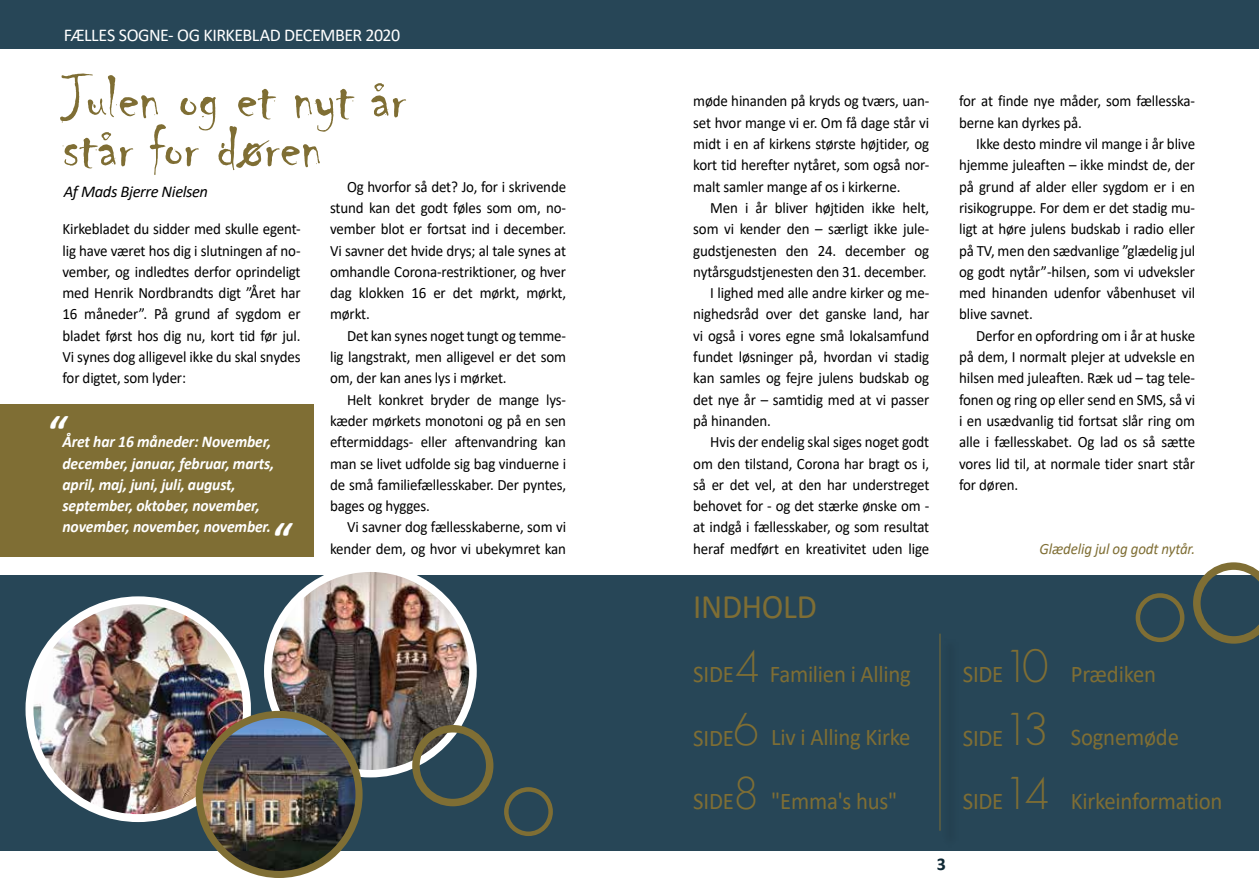
<style>
.page{position:relative;width:1259px;height:893px;background:#fff}
.page>*{position:absolute;margin:0;border:0;box-sizing:border-box;transform-origin:0 0}
.t1{font:62.85px/48.9px "Chiller";color:#7f6e34}
.t2{font:italic 700 45px "Calibri";color:#fff;scale:.95 1}
.t3{font:34.5px "Calibri";letter-spacing:-.01em;color:#7f6e34;scale:.95 1}
.t4{font:24px "Calibri";letter-spacing:-.01em;color:#7f6e34;scale:.95 1}
.t5{font:18px "Calibri";letter-spacing:-.025em;color:#fff}
.t6{font:700 18px "Calibri";color:#0f2834}
.t7{font:italic 700 16.5px/21.3px "Calibri";letter-spacing:-.01em;color:#fff;scale:.95 1}
.t8{font:italic 16.5px "Calibri";letter-spacing:-.025em;color:#000}
.t9{font:15.75px/21.3px "Calibri";letter-spacing:-.01em;color:#000;text-align:justify;scale:.95 1}
.t10{font:italic 15.75px "Calibri";letter-spacing:-.01em;color:#7f6e34;scale:.95 1}
.s1{font-family:"Geosans";font-weight:300;font-size:45px}
</style>
<div class="page">
<div style="left:617px;top:0;width:642px;height:49px;background:#274657"></div>
<div style="left:0;top:0;width:642px;height:49px;background:#274657"></div>
<div style="left:0;top:575px;width:1259px;height:275px;background:#274657"></div>
<div style="left:0;top:405px;width:314px;height:152px;background:#7f6e34"></div>
<img style="left:29px;top:600px;width:218px;height:218px;border-radius:109px">
<div style="left:26px;top:596px;width:225px;height:226px;border:8px solid #fff;border-radius:50%"></div>
<img style="left:268px;top:568px;width:205px;height:206px;border-radius:103px">
<div style="left:264px;top:564px;width:213px;height:213px;border:8px solid #fff;border-radius:50%"></div>
<img style="left:199px;top:714px;width:160px;height:160px;border-radius:80px">
<div style="left:196px;top:711px;width:166px;height:167px;border:7px solid #7f6e34;border-radius:50%"></div>
<svg style="left:1193px;top:562px;width:66px;height:82px"></svg>
<hr style="left:939px;top:634px;width:1px;height:197px;background:#7f6e34">
<div style="left:504px;top:787px;width:49px;height:49px;border:5px solid #7f6e34;border-radius:50%"></div>
<div style="left:412px;top:725px;width:81px;height:81px;border:8px solid #7f6e34;border-radius:50%"></div>
<div style="left:1135px;top:593px;width:49px;height:49px;border:5px solid #7f6e34;border-radius:50%"></div>
<p class="t5" style="left:64px;top:23px;width:338px">FÆLLES SOGNE- OG KIRKEBLAD DECEMBER 2020</p>
<h1 class="t1" style="left:63px;top:76px;width:345px">Julen og et nyt år står for døren</h1>
<p class="t8" style="left:64px;top:180px;width:146px">Af Mads Bjerre Nielsen</p>
<p class="t9" style="left:63px;top:218px;width:252px">Kirkebladet du sidder med skulle egent&shy;lig have været hos dig i slutningen af no&shy;vember, og indledtes derfor oprindeligt med Henrik Nordbrandts digt ”Året har 16 måneder”. På grund af sygdom er bladet først hos dig nu, kort tid før jul.<br>Vi synes dog alligevel ikke du skal snydes for digtet, som lyder:</p>
<h2 class="t2" style="left:47px;top:400px;width:21px">“</h2>
<p class="t7" style="left:63px;top:431px;width:224px">Året har 16 måneder: November, december, januar, februar, marts, april, maj, juni, juli, august, september, oktober, november, november, november, november.</p>
<h2 class="t2" style="left:271px;top:507px;width:21px">“</h2>
<p class="t9" style="left:330px;top:175px;width:250px;text-indent:17px">Og hvorfor så det? Jo, for i skrivende stund kan det godt føles som om, no&shy;vember blot er fortsat ind i december.<br>Vi savner det hvide drys; al tale synes at omhandle Corona-restriktioner, og hver dag klokken 16 er det mørkt, mørkt, mørkt.</p>
<p class="t9" style="left:330px;top:324px;width:250px;text-indent:17px">Det kan synes noget tungt og temme&shy;lig langstrakt, men alligevel er det som om, der kan anes lys i mørket.</p>
<p class="t9" style="left:330px;top:388px;width:250px;text-indent:17px">Helt konkret bryder de mange lys&shy;kæder mørkets monotoni og på en sen eftermiddags- eller aftenvandring kan man se livet udfolde sig bag vinduerne i de små familiefællesskaber. Der pyntes, bages og hygges.</p>
<p class="t9" style="left:330px;top:516px;width:250px;text-align:right">Vi savner dog fællesskaberne, som vi kender dem, og hvor vi ubekymret kan</p>
<p class="t9" style="left:693px;top:90px;width:250px">møde hinanden på kryds og tværs, uan&shy;set hvor mange vi er. Om få dage står vi midt i en af kirkens største højtider, og kort tid herefter nytåret, som også nor&shy;malt samler mange af os i kirkerne.</p>
<p class="t9" style="left:710px;top:197px;width:232px">Men i år bliver højtiden ikke helt,</p>
<p class="t9" style="left:693px;top:218px;width:250px">som vi kender den – særligt ikke jule-</p>
<p class="t9" style="left:693px;top:239px;width:250px">gudstjenesten den 24. december og</p>
<p class="t9" style="left:693px;top:261px;width:247px">nytårsgudstjenesten den 31. december.</p>
<p class="t9" style="left:710px;top:282px;width:232px">I lighed med alle andre kirker og me-</p>
<p class="t9" style="left:693px;top:303px;width:250px">nighedsråd over det ganske land, har</p>
<p class="t9" style="left:693px;top:324px;width:250px">vi også i vores egne små lokalsamfund</p>
<p class="t9" style="left:693px;top:346px;width:250px">fundet løsninger på, hvordan vi stadig</p>
<p class="t9" style="left:693px;top:367px;width:250px">kan samles og fejre julens budskab og</p>
<p class="t9" style="left:693px;top:388px;width:250px">det nye år – samtidig med at vi passer</p>
<p class="t9" style="left:693px;top:410px;width:83px">på hinanden.</p>
<p class="t9" style="left:710px;top:431px;width:232px">Hvis der endelig skal siges noget godt</p>
<p class="t9" style="left:693px;top:452px;width:250px">om den tilstand, Corona har bragt os i,</p>
<p class="t9" style="left:693px;top:473px;width:250px">så er det vel, at den har understreget</p>
<p class="t9" style="left:693px;top:495px;width:250px">behovet for - og det stærke ønske om -</p>
<p class="t9" style="left:693px;top:516px;width:250px">at indgå i fællesskaber, og som resultat</p>
<p class="t9" style="left:693px;top:537px;width:250px">heraf medført en kreativitet uden lige</p>
<h3 class="t3" style="left:693px;top:582px;width:131px">INDHOLD</h3>
<h3 class="t4" style="left:693px;top:657px;width:231px">SIDE<span class="s1">4</span> Familien i Alling</h3>
<h3 class="t4" style="left:693px;top:721px;width:230px">SIDE<span class="s1">6</span> Liv i Alling Kirke</h3>
<h3 class="t4" style="left:693px;top:785px;width:216px">SIDE<span class="s1">8</span> "Emma's hus"</h3>
<p class="t9" style="left:959px;top:90px;width:250px">for at finde nye måder, som fællesska&shy;berne kan dyrkes på.</p>
<p class="t9" style="left:959px;top:133px;width:250px;text-indent:17px">Ikke desto mindre vil mange i år blive hjemme juleaften – ikke mindst de, der på grund af alder eller sygdom er i en risikogruppe. For dem er det stadig mu&shy;ligt at høre julens budskab i radio eller på TV, men den sædvanlige ”glædelig jul og godt nytår”-hilsen, som vi udveksler med hinanden udenfor våbenhuset vil blive savnet.</p>
<p class="t9" style="left:959px;top:324px;width:250px;text-indent:17px">Derfor en opfordring om i år at huske på dem, I normalt plejer at udveksle en hilsen med juleaften. Ræk ud – tag tele&shy;fonen og ring op eller send en SMS, så vi i en usædvanlig tid fortsat slår ring om alle i fællesskabet. Og lad os så sætte vores lid til, at normale tider snart står for døren.</p>
<p class="t10" style="left:1039px;top:538px;width:165px">Glædelig jul og godt nytår.</p>
<h3 class="t4" style="left:962px;top:657px;width:205px">SIDE<span class="s1">10</span> Prædiken</h3>
<h3 class="t4" style="left:962px;top:721px;width:229px">SIDE<span class="s1">13</span> Sognemøde</h3>
<h3 class="t4" style="left:962px;top:785px;width:275px">SIDE<span class="s1">14</span> Kirkeinformation</h3>
<p class="t6" style="left:937px;top:852px;width:11px">3</p>
</div>
